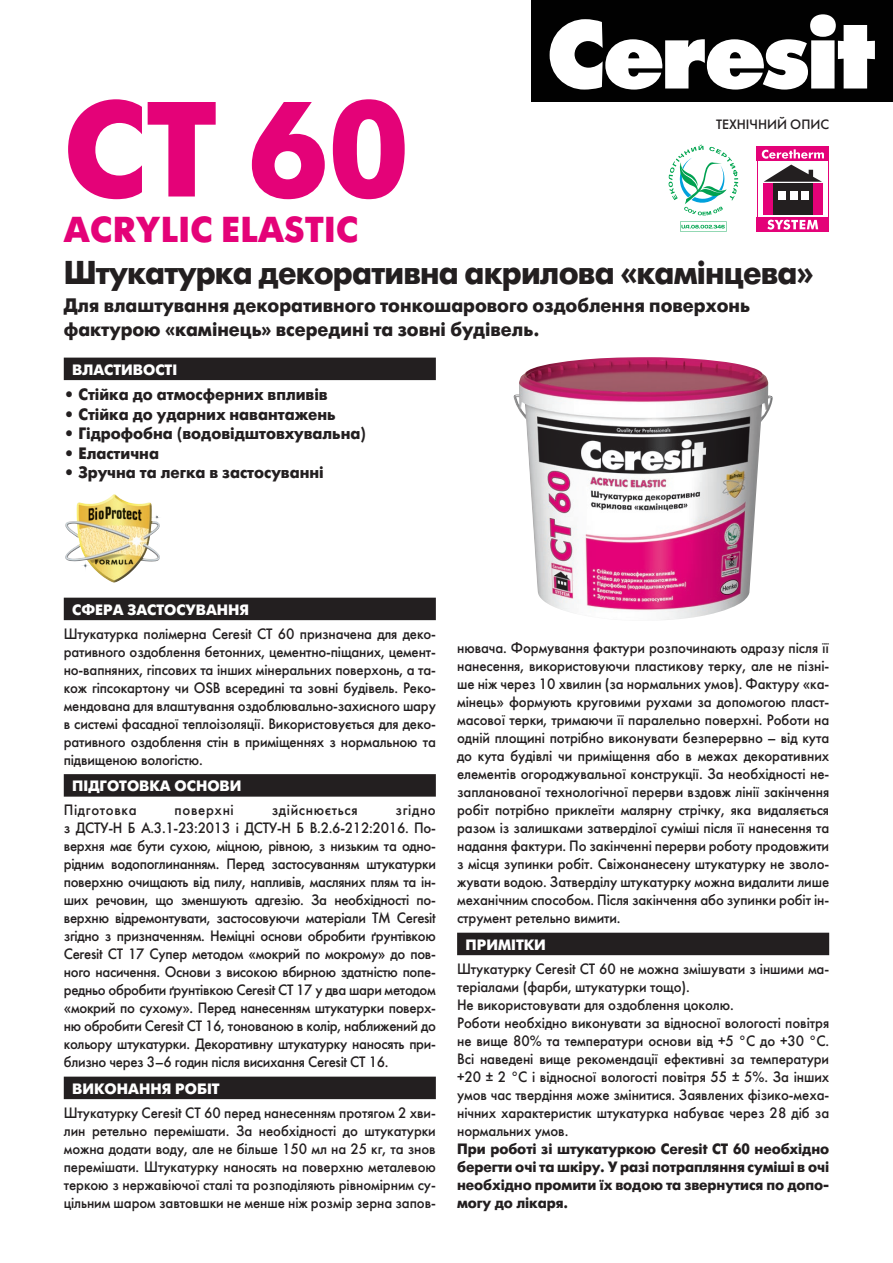
<style>
.page{position:relative;width:893px;height:1263px;background:#fff}
.page>*{position:absolute;margin:0;border:0;box-sizing:border-box;transform-origin:0 0}
.t1{font:700 135px "Futura Futuris";color:#e40278}
.t2{font:700 36px "Futura Futuris";letter-spacing:.01em;color:#e40278}
.t3{font:700 33px "Futura Futuris";letter-spacing:-.025em;color:#231f20;scale:.95 1}
.t4{font:700 19.5px/24px "Futura Futuris";color:#231f20;scale:.95 1}
.t5{font:700 16.5px "Futura Futuris";color:#231f20;scale:.95 1}
.t6{font:15px/18px "Futura Futuris";letter-spacing:-.005em;color:#231f20;text-align:justify;scale:.95 1}
.t7{font:700 15px/18px "Futura Futuris";letter-spacing:-.005em;color:#231f20;text-align:justify;scale:.95 1}
.t8{font:700 15px "Futura Futuris";color:#fff}
.t9{font:15px "Futura Futuris";letter-spacing:.045em;color:#231f20;scale:.95 1}
.t10{font:13.5px "Futura Futuris";color:#231f20}
</style>
<div class="page">
<div style="left:64px;top:358px;width:372px;height:22px;background:#231f20"></div>
<div style="left:64px;top:598px;width:372px;height:22px;background:#231f20"></div>
<div style="left:64px;top:774px;width:372px;height:23px;background:#231f20"></div>
<div style="left:64px;top:1076px;width:372px;height:23px;background:#231f20"></div>
<img style="left:65px;top:494px;width:95px;height:89px">
<div style="left:457px;top:933px;width:372px;height:22px;background:#231f20"></div>
<img style="left:513px;top:357px;width:260px;height:263px">
<div style="left:757px;top:147px;width:72px;height:14px;background:#e40278"></div>
<div style="left:757px;top:217px;width:72px;height:15px;background:#e40278"></div>
<div style="left:764px;top:183px;width:9px;height:32px;background:#e40278"></div>
<div style="left:813px;top:183px;width:9px;height:32px;background:#e40278"></div>
<div style="left:773px;top:183px;width:40px;height:32px;background:#231f20"></div>
<svg style="left:764px;top:165px;width:58px;height:17px"></svg>
<div style="left:779px;top:191px;width:7px;height:9px;background:#fff"></div>
<div style="left:790px;top:191px;width:7px;height:9px;background:#fff"></div>
<div style="left:801px;top:191px;width:7px;height:9px;background:#fff"></div>
<hr style="left:757px;top:161px;width:1px;height:57px;background:#e40278">
<hr style="left:828px;top:161px;width:1px;height:57px;background:#e40278">
<svg style="left:762px;top:149px;width:62px;height:10px"></svg>
<svg style="left:767px;top:220px;width:51px;height:10px"></svg>
<svg style="left:668px;top:145px;width:70px;height:70px"></svg>
<svg style="left:680px;top:221px;width:46px;height:11px"></svg>
<div style="left:531px;top:0;width:362px;height:101px;background:#010101"></div>
<svg style="left:550px;top:14px;width:325px;height:76px"></svg>
<h1 class="t1" style="left:64px;top:70px;width:347px">CT 60</h1>
<h2 class="t2" style="left:64px;top:208px;width:296px">ACRYLIC ELASTIC</h2>
<h3 class="t3" style="left:64px;top:252px;width:791px">Штукатурка декоративна акрилова «камінцева»</h3>
<h3 class="t4" style="left:64px;top:293px;width:724px">Для влаштування декоративного тонкошарового оздоблення поверхонь фактурою «камінець» всередині та зовні будівель.</h3>
<p class="t10" style="left:716px;top:116px;width:115px">ТЕХНІЧНИЙ ОПИС</p>
<p class="t8" style="left:72px;top:360px;width:106px">ВЛАСТИВОСТІ</p>
<p class="t5" style="left:64px;top:385px;width:279px">• Стійка до атмосферних впливів</p>
<p class="t5" style="left:64px;top:404px;width:288px">• Стійка до ударних навантажень</p>
<p class="t5" style="left:64px;top:424px;width:320px">• Гідрофобна (водовідштовхувальна)</p>
<p class="t5" style="left:64px;top:443px;width:102px">• Еластична</p>
<p class="t5" style="left:64px;top:463px;width:275px">• Зручна та легка в застосуванні</p>
<p class="t8" style="left:72px;top:600px;width:178px">СФЕРА ЗАСТОСУВАННЯ</p>
<p class="t6" style="left:64px;top:625px;width:393px">Штукатурка полімерна Ceresit СТ 60 призначена для деко&shy;ративного оздоблення бетонних, цементно-піщаних, цемент&shy;но-вапняних, гіпсових та інших мінеральних поверхонь, а та&shy;кож гіпсокартону чи OSB всередині та зовні будівель. Реко&shy;мендована для влаштування оздоблювально-захисного шару в системі фасадної теплоізоляції. Використовується для деко&shy;ративного оздоблення стін в приміщеннях з нормальною та підвищеною вологістю.</p>
<p class="t8" style="left:72px;top:777px;width:171px">ПІДГОТОВКА ОСНОВИ</p>
<p class="t9" style="left:64px;top:801px;width:78px">Підготовка</p>
<p class="t9" style="left:175px;top:801px;width:64px">поверхні</p>
<p class="t9" style="left:272px;top:801px;width:92px">здійснюється</p>
<p class="t6" style="left:64px;top:801px;width:393px;text-indent:332px">згідно з ДСТУ-Н Б А.3.1-23:2013 і ДСТУ-Н Б В.2.6-212:2016. По&shy;верхня має бути сухою, міцною, рівною, з низьким та одно&shy;рідним водопоглинанням. Перед застосуванням штукатурки поверхню очищають від пилу, напливів, масляних плям та ін&shy;ших речовин, що зменшують адгезію. За необхідності по&shy;верхню відремонтувати, застосовуючи матеріали ТМ Ceresit згідно з призначенням. Неміцні основи обробити ґрунтівкою Ceresit СТ 17 Супер методом «мокрий по мокрому» до пов&shy;ного насичення. Основи з високою вбирною здатністю попе&shy;редньо обробити ґрунтівкою Ceresit СТ 17 у два шари методом «мокрий по сухому». Перед нанесенням штукатурки поверх&shy;ню обробити Ceresit СТ 16, тонованою в колір, наближений до кольору штукатурки. Декоративну штукатурку наносять при&shy;близно через 3–6 годин після висихання Ceresit СТ 16.</p>
<p class="t8" style="left:72px;top:1079px;width:149px">ВИКОНАННЯ РОБІТ</p>
<p class="t6" style="left:64px;top:1103px;width:393px">Штукатурку Ceresit CT 60 перед нанесенням протягом 2 хви&shy;лин ретельно перемішати. За необхідності до штукатурки можна додати воду, але не більше 150 мл на 25 кг, та знов перемішати. Штукатурку наносять на поверхню металевою теркою з нержавіючої сталі та розподіляють рівномірним су&shy;цільним шаром завтовшки не менше ніж розмір зерна запов-</p>
<p class="t6" style="left:457px;top:639px;width:393px">нювача. Формування фактури розпочинають одразу після її нанесення, використовуючи пластикову терку, але не пізні&shy;ше ніж через 10 хвилин (за нормальних умов). Фактуру «ка&shy;мінець» формують круговими рухами за допомогою пласт&shy;масової терки, тримаючи її паралельно поверхні. Роботи на одній площині потрібно виконувати безперервно – від кута до кута будівлі чи приміщення або в межах декоративних елементів огороджувальної конструкції. За необхідності не&shy;запланованої технологічної перерви вздовж лінії закінчення робіт потрібно приклеїти малярну стрічку, яка видаляється разом із залишками затверділої суміші після її нанесення та надання фактури. По закінченні перерви роботу продовжити з місця зупинки робіт. Свіжонанесену штукатурку не зволо&shy;жувати водою. Затверділу штукатурку можна видалити лише механічним способом. Після закінчення або зупинки робіт ін&shy;струмент ретельно вимити.</p>
<p class="t8" style="left:466px;top:935px;width:82px">ПРИМІТКИ</p>
<p class="t6" style="left:457px;top:960px;width:393px;text-align:left">Штукатурку Ceresit СТ 60 не можна змішувати з іншими ма&shy;теріалами (фарби, штукатурки тощо).<br>Не використовувати для оздоблення цоколю.<br>Роботи необхідно виконувати за відносної вологості повітря не вище 80% та температури основи від +5 °С до +30 °С.<br>Всі наведені вище рекомендації ефективні за температури +20 ± 2 °С і відносної вологості повітря 55 ± 5%. За інших умов час твердіння може змінитися. Заявлених фізико-меха&shy;нічних характеристик штукатурка набуває через 28 діб за нормальних умов.</p>
<p class="t7" style="left:457px;top:1140px;width:393px">При роботі зі штукатуркою Ceresit СТ 60 необхідно берегти очі та шкіру. У разі потрапляння суміші в очі необхідно промити їх водою та звернутися по допо&shy;могу до лікаря.</p>
</div>
